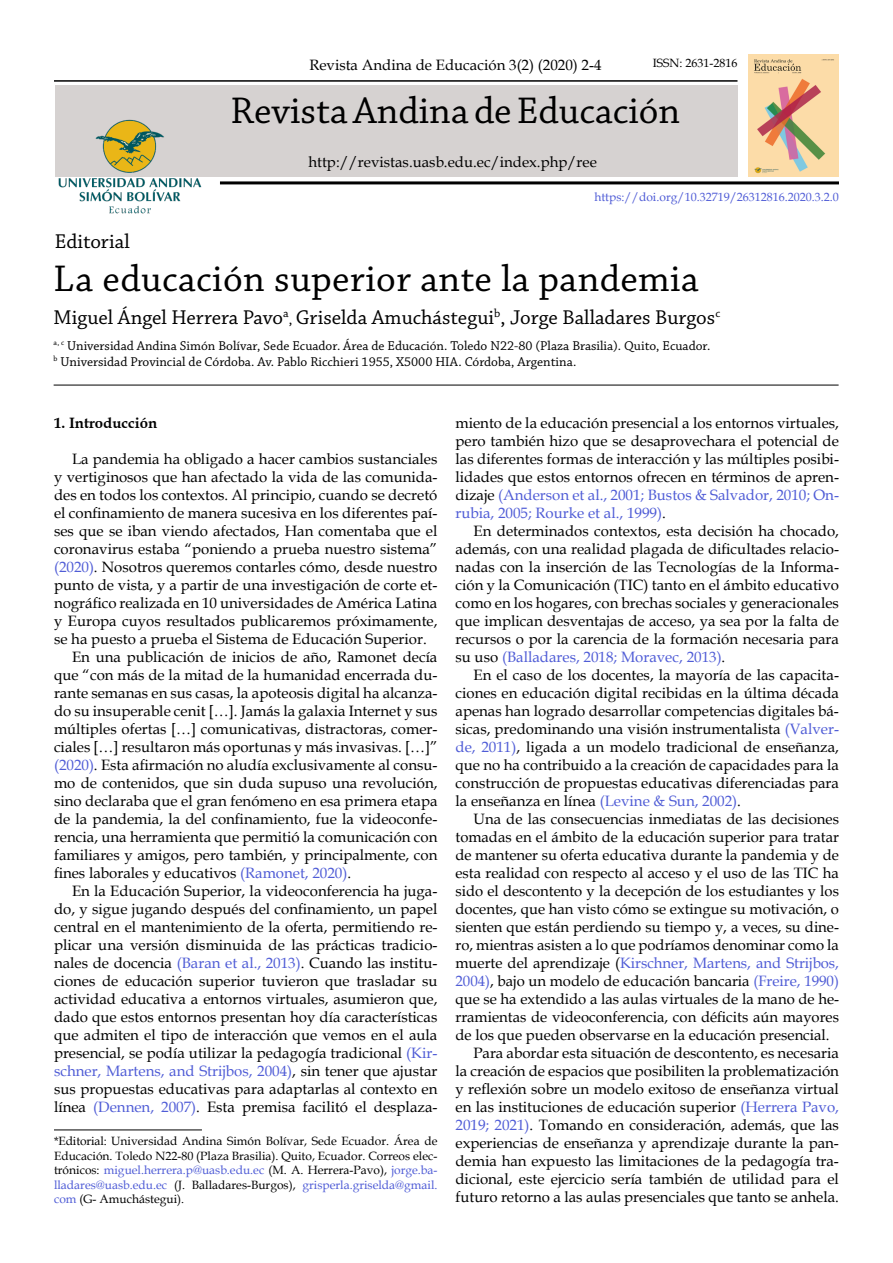
<style>
.page{position:relative;width:893px;height:1263px;background:#fff}
.page>*{position:absolute;margin:0;border:0;box-sizing:border-box;transform-origin:0 0}
.t1{font:39px "Chaparral Pro";letter-spacing:.01em;color:#000}
.t2{font:21px "Chaparral Pro";color:#000}
.t3{font:15px/18px "Book Antiqua";color:#000;text-align:justify}
.t4{font:15px "Book Antiqua";color:#4f5cd6}
.t5{font:700 15px "Book Antiqua";color:#000}
.t6{font:13.5px/16.2px "Chaparral Pro";color:#000}
.t7{font:12px/14.4px "Book Antiqua";color:#000;text-align:justify}
.t8{font:12px "Book Antiqua";color:#4f5cd6}
.s1{font-size:15px}
.s2{color:#4f5cd6}
.s3{color:#000}
</style>
<div class="page">
<hr style="left:54px;top:1129px;width:148px;height:1px;background:#000">
<div style="left:55px;top:85px;width:682px;height:92px;background:#d6d2d1"></div>
<img style="left:58px;top:119px;width:144px;height:95px">
<hr style="left:220px;top:181px;width:619px;height:3px;background:#000">
<hr style="left:54px;top:385px;width:785px;height:1px;background:#000">
<hr style="left:54px;top:80px;width:683px;height:2px;background:#000">
<img style="left:749px;top:54px;width:90px;height:123px">
<p class="t3" style="left:309px;top:55px;width:294px">Revista Andina de Educación 3(2) (2020) 2-4</p>
<p class="t7" style="left:653px;top:55px;width:86px">ISSN: 2631-2816</p>
<h1 class="t1" style="left:231px;top:89px;width:451px">Revista Andina de Educación</h1>
<p class="t3" style="left:308px;top:152px;width:290px">http://revistas.uasb.edu.ec/index.php/ree</p>
<h2 class="t2" style="left:55px;top:230px;width:76px">Editorial</h2>
<p class="t8" style="left:594px;top:188px;width:246px">https://doi.org/10.32719/26312816.2020.3.2.0</p>
<h1 class="t1" style="left:54px;top:257px;width:647px">La educación superior ante la pandemia</h1>
<p class="t6" style="left:54px;top:338px;width:658px"><sup>a,</sup> <sup>c</sup> Universidad Andina Simón Bolívar, Sede Ecuador. Área de Educación. Toledo N22-80 (Plaza Brasilia). Quito, Ecuador. <sup>b</sup> Universidad Provincial de Córdoba. Av. Pablo Ricchieri 1955, X5000 HIA. Córdoba, Argentina.</p>
<h2 class="t2" style="left:54px;top:306px;width:668px">Miguel Ángel Herrera Pavo<sup>a</sup><span class="s1">,</span> Griselda Amuchástegui<sup>b</sup>, Jorge Balladares Burgos<sup>c</sup></h2>
<p class="t5" style="left:54px;top:414px;width:105px">1. Introducción</p>
<p class="t3" style="left:72px;top:449px;width:367px">La pandemia ha obligado a hacer cambios sustanciales</p>
<p class="t3" style="left:54px;top:467px;width:385px">y vertiginosos que han afectado la vida de las comunida-</p>
<p class="t3" style="left:54px;top:485px;width:385px">des en todos los contextos. Al principio, cuando se decretó</p>
<p class="t3" style="left:54px;top:503px;width:385px">el confinamiento de manera sucesiva en los diferentes paí-</p>
<p class="t3" style="left:54px;top:521px;width:385px">ses que se iban viendo afectados, Han comentaba que el</p>
<p class="t3" style="left:54px;top:539px;width:385px">coronavirus estaba “poniendo a prueba nuestro sistema”</p>
<p class="t3" style="left:54px;top:557px;width:385px"><span class="s2">(2020)</span>. Nosotros queremos contarles cómo, desde nuestro</p>
<p class="t3" style="left:54px;top:575px;width:385px">punto de vista, y a partir de una investigación de corte et-</p>
<p class="t3" style="left:54px;top:593px;width:385px">nográfico realizada en 10 universidades de América Latina</p>
<p class="t3" style="left:54px;top:611px;width:385px">y Europa cuyos resultados publicaremos próximamente,</p>
<p class="t3" style="left:54px;top:629px;width:374px">se ha puesto a prueba el Sistema de Educación Superior.</p>
<p class="t3" style="left:72px;top:647px;width:367px">En una publicación de inicios de año, Ramonet decía</p>
<p class="t3" style="left:54px;top:665px;width:385px">que “con más de la mitad de la humanidad encerrada du-</p>
<p class="t3" style="left:54px;top:683px;width:385px">rante semanas en sus casas, la apoteosis digital ha alcanza-</p>
<p class="t3" style="left:54px;top:701px;width:385px">do su insuperable cenit […]. Jamás la galaxia Internet y sus</p>
<p class="t3" style="left:54px;top:719px;width:385px">múltiples ofertas […] comunicativas, distractoras, comer-</p>
<p class="t3" style="left:54px;top:737px;width:385px">ciales […] resultaron más oportunas y más invasivas. […]”</p>
<p class="t3" style="left:54px;top:755px;width:385px"><span class="s2">(2020)</span>. Esta afirmación no aludía exclusivamente al consu-</p>
<p class="t3" style="left:54px;top:773px;width:385px">mo de contenidos, que sin duda supuso una revolución,</p>
<p class="t3" style="left:54px;top:791px;width:385px">sino declaraba que el gran fenómeno en esa primera etapa</p>
<p class="t3" style="left:54px;top:809px;width:385px">de la pandemia, la del confinamiento, fue la videoconfe-</p>
<p class="t3" style="left:54px;top:827px;width:385px">rencia, una herramienta que permitió la comunicación con</p>
<p class="t3" style="left:54px;top:845px;width:385px">familiares y amigos, pero también, y principalmente, con</p>
<p class="t3" style="left:54px;top:863px;width:299px">fines laborales y educativos <span class="s2">(Ramonet, 2020)</span>.</p>
<p class="t3" style="left:72px;top:881px;width:367px">En la Educación Superior, la videoconferencia ha juga-</p>
<p class="t3" style="left:54px;top:899px;width:385px">do, y sigue jugando después del confinamiento, un papel</p>
<p class="t3" style="left:54px;top:917px;width:385px">central en el mantenimiento de la oferta, permitiendo re-</p>
<p class="t3" style="left:54px;top:935px;width:385px">plicar una versión disminuida de las prácticas tradicio-</p>
<p class="t3" style="left:54px;top:953px;width:385px">nales de docencia <span class="s2">(Baran et al., 2013)</span>. Cuando las institu-</p>
<p class="t3" style="left:54px;top:971px;width:385px">ciones de educación superior tuvieron que trasladar su</p>
<p class="t3" style="left:54px;top:989px;width:385px">actividad educativa a entornos virtuales, asumieron que,</p>
<p class="t3" style="left:54px;top:1007px;width:385px">dado que estos entornos presentan hoy día características</p>
<p class="t3" style="left:54px;top:1025px;width:385px">que admiten el tipo de interacción que vemos en el aula</p>
<p class="t3" style="left:54px;top:1043px;width:385px">presencial, se podía utilizar la pedagogía tradicional <span class="s2">(Kir-</span></p>
<p class="t4" style="left:54px;top:1060px;width:385px">schner, Martens, and Strijbos, 2004)<span class="s3">, sin tener que ajustar</span></p>
<p class="t3" style="left:54px;top:1079px;width:385px">sus propuestas educativas para adaptarlas al contexto en</p>
<p class="t3" style="left:54px;top:1097px;width:385px">línea <span class="s2">(Dennen, 2007)</span>. Esta premisa facilitó el desplaza-</p>
<p class="t7" style="left:54px;top:1134px;width:385px">*Editorial: Universidad Andina Simón Bolívar, Sede Ecuador. Área de Educación. Toledo N22-80 (Plaza Brasilia). Quito, Ecuador. Correos elec&shy;trónicos: <span class="s2">miguel.herrera.p@uasb.edu.ec</span> (M. A. Herrera-Pavo), <span class="s2">jorge.ba&shy;lladares@uasb.edu.ec</span> (J. Balladares-Burgos), <span class="s2">grisperla.griselda@gmail. com</span> (G- Amuchástegui).</p>
<p class="t3" style="left:455px;top:413px;width:385px">miento de la educación presencial a los entornos virtuales, pero también hizo que se desaprovechara el potencial de las diferentes formas de interacción y las múltiples posibi&shy;lidades que estos entornos ofrecen en términos de apren&shy;dizaje <span class="s2">(Anderson et al., 2001; Bustos &amp; Salvador, 2010; On&shy;rubia, 2005; Rourke et al., 1999)</span>.</p>
<p class="t3" style="left:455px;top:521px;width:385px;text-indent:18px">En determinados contextos, esta decisión ha chocado, además, con una realidad plagada de dificultades relacio&shy;nadas con la inserción de las Tecnologías de la Informa&shy;ción y la Comunicación (TIC) tanto en el ámbito educativo como en los hogares, con brechas sociales y generacionales que implican desventajas de acceso, ya sea por la falta de recursos o por la carencia de la formación necesaria para su uso <span class="s2">(Balladares, 2018; Moravec, 2013)</span>.</p>
<p class="t3" style="left:455px;top:665px;width:385px;text-indent:18px">En el caso de los docentes, la mayoría de las capacita&shy;ciones en educación digital recibidas en la última década apenas han logrado desarrollar competencias digitales bá&shy;sicas, predominando una visión instrumentalista <span class="s2">(Valver&shy;de, 2011)</span>, ligada a un modelo tradicional de enseñanza, que no ha contribuido a la creación de capacidades para la construcción de propuestas educativas diferenciadas para la enseñanza en línea <span class="s2">(Levine &amp; Sun, 2002)</span>.</p>
<p class="t3" style="left:473px;top:809px;width:367px">Una de las consecuencias inmediatas de las decisiones</p>
<p class="t3" style="left:455px;top:827px;width:385px">tomadas en el ámbito de la educación superior para tratar</p>
<p class="t3" style="left:455px;top:845px;width:385px">de mantener su oferta educativa durante la pandemia y de</p>
<p class="t3" style="left:455px;top:863px;width:385px">esta realidad con respecto al acceso y el uso de las TIC ha</p>
<p class="t3" style="left:455px;top:881px;width:385px">sido el descontento y la decepción de los estudiantes y los</p>
<p class="t3" style="left:455px;top:899px;width:385px">docentes, que han visto cómo se extingue su motivación, o</p>
<p class="t3" style="left:455px;top:917px;width:385px">sienten que están perdiendo su tiempo y, a veces, su dine-</p>
<p class="t3" style="left:455px;top:935px;width:385px">ro, mientras asisten a lo que podríamos denominar como la</p>
<p class="t4" style="left:455px;top:952px;width:385px"><span class="s3">muerte del aprendizaje (</span>Kirschner, Martens, and Strijbos,</p>
<p class="t3" style="left:455px;top:971px;width:385px"><span class="s2">2004)</span>, bajo un modelo de educación bancaria <span class="s2">(Freire, 1990)</span></p>
<p class="t3" style="left:455px;top:989px;width:385px">que se ha extendido a las aulas virtuales de la mano de he-</p>
<p class="t3" style="left:455px;top:1007px;width:385px">rramientas de videoconferencia, con déficits aún mayores</p>
<p class="t3" style="left:455px;top:1025px;width:376px">de los que pueden observarse en la educación presencial.</p>
<p class="t3" style="left:473px;top:1043px;width:367px">Para abordar esta situación de descontento, es necesaria</p>
<p class="t3" style="left:455px;top:1061px;width:385px">la creación de espacios que posibiliten la problematización</p>
<p class="t3" style="left:455px;top:1079px;width:385px">y reflexión sobre un modelo exitoso de enseñanza virtual</p>
<p class="t3" style="left:455px;top:1097px;width:385px">en las instituciones de educación superior <span class="s2">(Herrera Pavo,</span></p>
<p class="t3" style="left:455px;top:1115px;width:385px"><span class="s2">2019; 2021)</span>. Tomando en consideración, además, que las</p>
<p class="t3" style="left:455px;top:1133px;width:385px">experiencias de enseñanza y aprendizaje durante la pan-</p>
<p class="t3" style="left:455px;top:1151px;width:385px">demia han expuesto las limitaciones de la pedagogía tra-</p>
<p class="t3" style="left:455px;top:1169px;width:385px">dicional, este ejercicio sería también de utilidad para el</p>
<p class="t3" style="left:455px;top:1187px;width:385px">futuro retorno a las aulas presenciales que tanto se anhela.</p>
</div>
